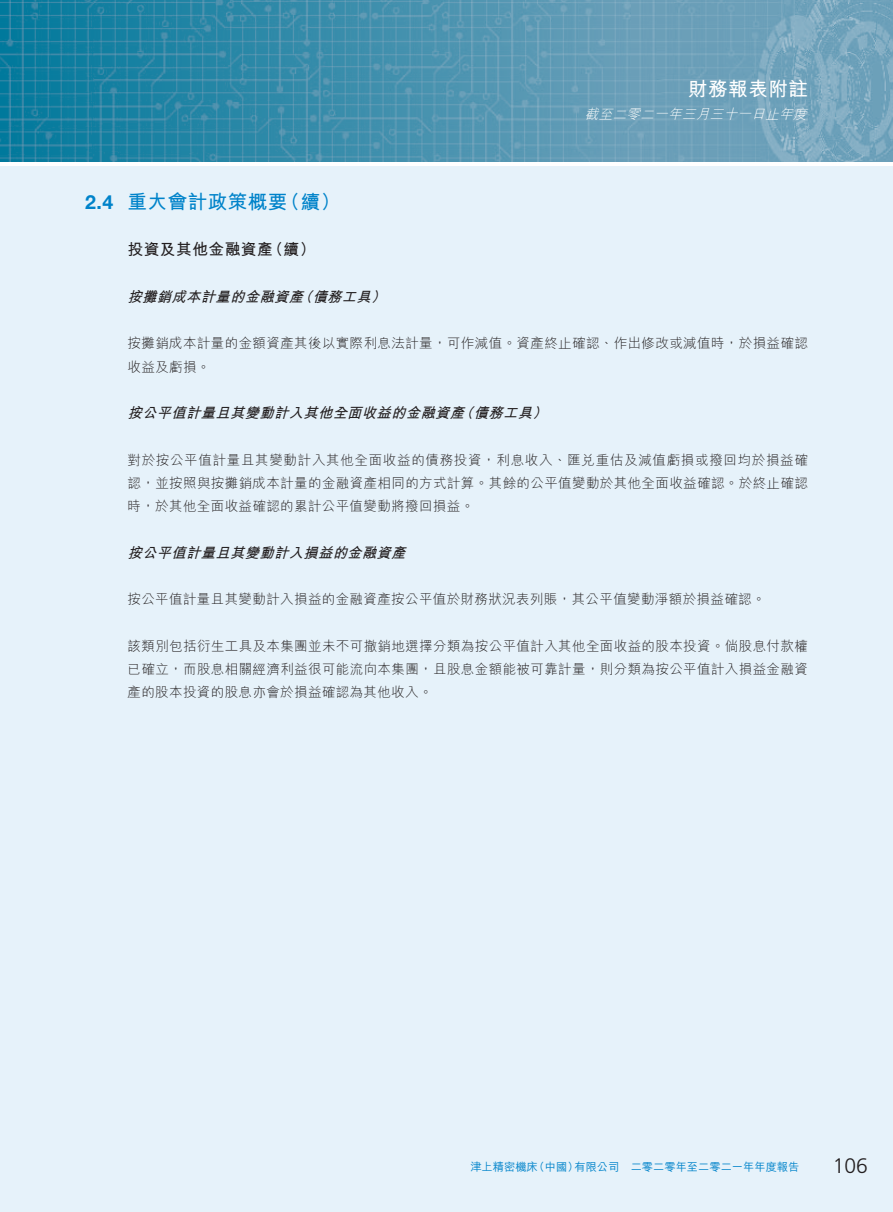
<style>
.page{position:relative;width:893px;height:1212px;background:#fff}
.page>*{position:absolute;margin:0;border:0;box-sizing:border-box;transform-origin:0 0}
.t1{font:300 21px "Frutiger LT Std";color:#231f20}
.t2{font:700 19.5px "M Hei HK";letter-spacing:.03em;color:#0083ca}
.t3{font:700 19.5px "M Hei HK";letter-spacing:.03em;color:#fff}
.t4{font:700 19.5px "Helvetica Neue LT Std";color:#0083ca}
.t5{font:700 15.75px "M Hei HK";letter-spacing:.03em;color:#231f20}
.t6{font:italic 700 14.25px "M Hei HK";color:#231f20}
.t7{font:300 13.5px/23.2px "M Hei HK";letter-spacing:.03em;color:#231f20;text-align:justify}
.t8{font:italic 300 13.5px "M Hei HK";color:#fff}
.t9{font:500 11.25px "M Hei HK";color:#0083ca}
</style>
<div class="page">
<div style="left:0;top:166px;width:893px;height:1046px;background:#e6f2fa"></div>
<svg style="left:723px;top:0;width:170px;height:162px;fill:#70a2bb"></svg>
<img style="left:1px;top:0;width:722px;height:162px">
<hr style="left:0;top:0;width:1px;height:162px;background:#0083ca">
<h2 class="t3" style="left:688px;top:74px;width:121px">財務報表附註</h2>
<p class="t8" style="left:585px;top:107px;width:227px">截至二零二一年三月三十一日止年度</p>
<h2 class="t4" style="left:85px;top:190px;width:30px">2.4</h2>
<h2 class="t2" style="left:128px;top:187px;width:161px">重大會計政策概要</h2>
<h2 class="t2" style="left:281px;top:187px;width:61px">（續(</h2>
<p class="t5" style="left:128px;top:238px;width:147px">投資及其他金融資產</p>
<p class="t5" style="left:267px;top:238px;width:50px">（續(</p>
<p class="t6" style="left:128px;top:286px;width:250px">按攤銷成本計量的金融資產債務工具</p>
<p class="t6" style="left:298px;top:286px;width:21px">（</p>
<p class="t7" style="left:128px;top:331px;width:682px">按攤銷成本計量的金額資產其後以實際利息法計量，可作減值。資產終止確認、作出修改或減值時，於損益確認收益及虧損。</p>
<p class="t6" style="left:532px;top:402px;width:21px">(</p>
<p class="t6" style="left:371px;top:286px;width:21px">(</p>
<p class="t6" style="left:128px;top:402px;width:411px">按公平值計量且其變動計入其他全面收益的金融資產債務工具</p>
<p class="t6" style="left:459px;top:402px;width:21px">（</p>
<p class="t7" style="left:128px;top:448px;width:682px">對於按公平值計量且其變動計入其他全面收益的債務投資，利息收入、匯兌重估及減值虧損或撥回均於損益確認，並按照與按攤銷成本計量的金融資產相同的方式計算。其餘的公平值變動於其他全面收益確認。於終止確認時，於其他全面收益確認的累計公平值變動將撥回損益。</p>
<p class="t6" style="left:128px;top:542px;width:284px">按公平值計量且其變動計入損益的金融資產</p>
<p class="t7" style="left:128px;top:587px;width:640px">按公平值計量且其變動計入損益的金融資產按公平值於財務狀況表列賬，其公平值變動淨額於損益確認。</p>
<p class="t7" style="left:128px;top:634px;width:682px">該類別包括衍生工具及本集團並未不可撤銷地選擇分類為按公平值計入其他全面收益的股本投資。倘股息付款權已確立，而股息相關經濟利益很可能流向本集團，且股息金額能被可靠計量，則分類為按公平值計入損益金融資產的股本投資的股息亦會於損益確認為其他收入。</p>
<p class="t9" style="left:470px;top:1158px;width:69px">津上精密機床</p>
<p class="t9" style="left:574px;top:1158px;width:46px">有限公司</p>
<p class="t9" style="left:534px;top:1158px;width:46px">（中國）</p>
<p class="t9" style="left:631px;top:1158px;width:170px">二零二零年至二零二一年年度報告</p>
<h1 class="t1" style="left:833px;top:1154px;width:37px">106</h1>
</div>
